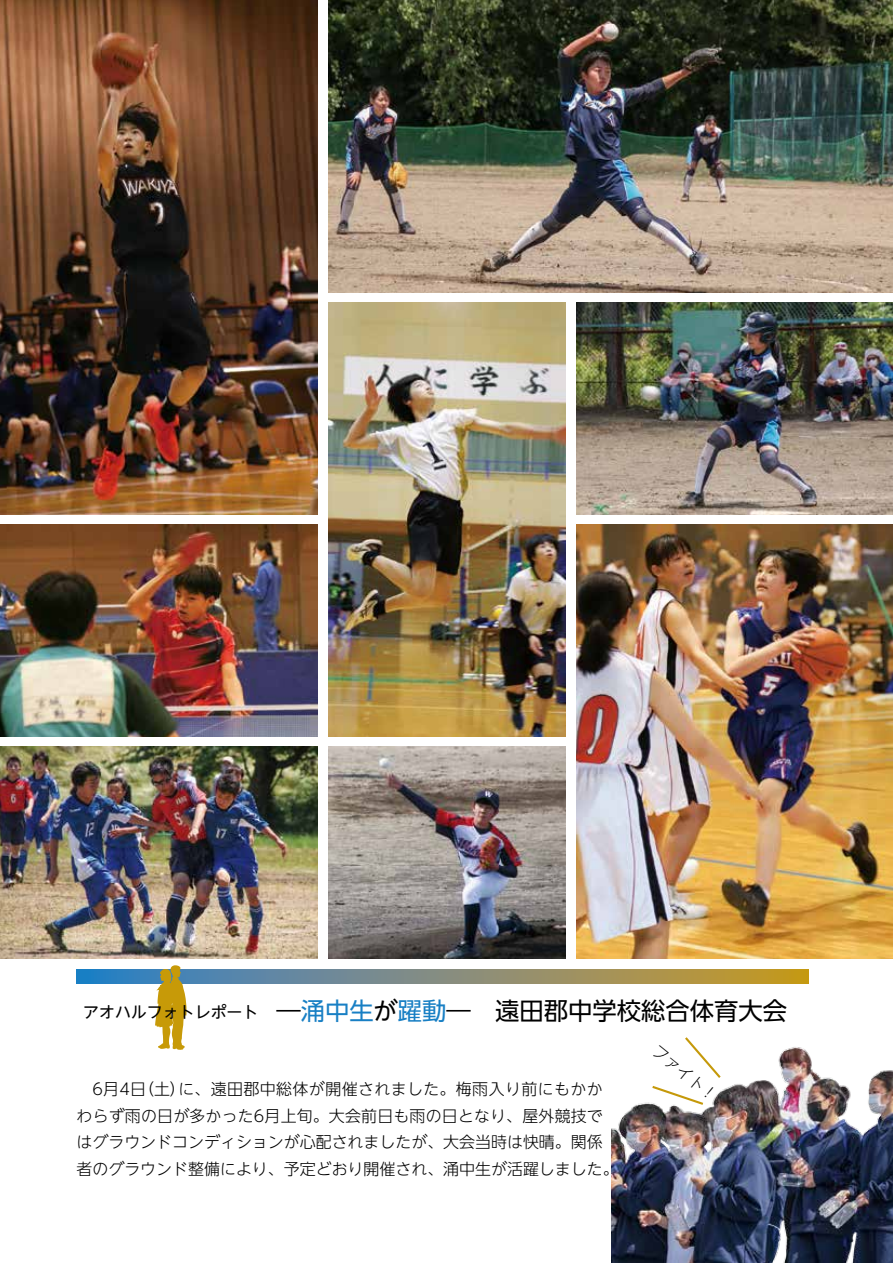
<style>
.page{position:relative;width:893px;height:1263px;background:#fff}
.page>*{position:absolute;margin:0;border:0;box-sizing:border-box;transform-origin:0 0}
.t1{font:24.3px "UD Shin Go NT Pro";color:#000}
.t2{font:300 15.9px/26.5px "UD Shin Go NT Pro";color:#000}
.t3{font:15.9px "UD Shin Go NT Pro";color:#000}
.t4{font:300 15.6px "Gothic MB101 Pr 6 N";color:#000}
.s1{color:#187fc4}
</style>
<div class="page">
<img style="left:612px;top:1047px;width:281px;height:216px">
<img style="left:0;top:525px;width:317px;height:211px">
<img style="left:0;top:747px;width:317px;height:211px">
<img style="left:328px;top:747px;width:237px;height:211px">
<img style="left:328px;top:303px;width:237px;height:433px">
<img style="left:328px;top:0;width:565px;height:293px">
<img style="left:0;top:0;width:317px;height:514px">
<img style="left:576px;top:303px;width:317px;height:211px">
<img style="left:576px;top:525px;width:317px;height:433px">
<svg style="left:77px;top:969px;width:731px;height:14px;background:#828d78"></svg>
<svg style="left:155px;top:965px;width:32px;height:85px"></svg>
<svg style="left:650px;top:1037px;width:73px;height:69px"></svg>
<h1 class="t1" style="left:276px;top:991px;width:512px">―<span class="s1">涌中生</span>が<span class="s1">躍動</span>―　遠田郡中学校総合体育大会</h1>
<p class="t4" style="left:663px;top:1038px;width:80px;rotate:39deg">ファイト！</p>
<p class="t3" style="left:83px;top:999px;width:177px">アオハルフォトレポート</p>
<p class="t2" style="left:77px;top:1075px;width:544px">　6月4日（土）に、遠田郡中総体が開催されました。梅雨入り前にもかかわらず雨の日が多かった6月上旬。大会前日も雨の日となり、屋外競技ではグラウンドコンディションが心配されましたが、大会当時は快晴。関係者のグラウンド整備により、予定どおり開催され、涌中生が活躍しました。</p>
</div>
